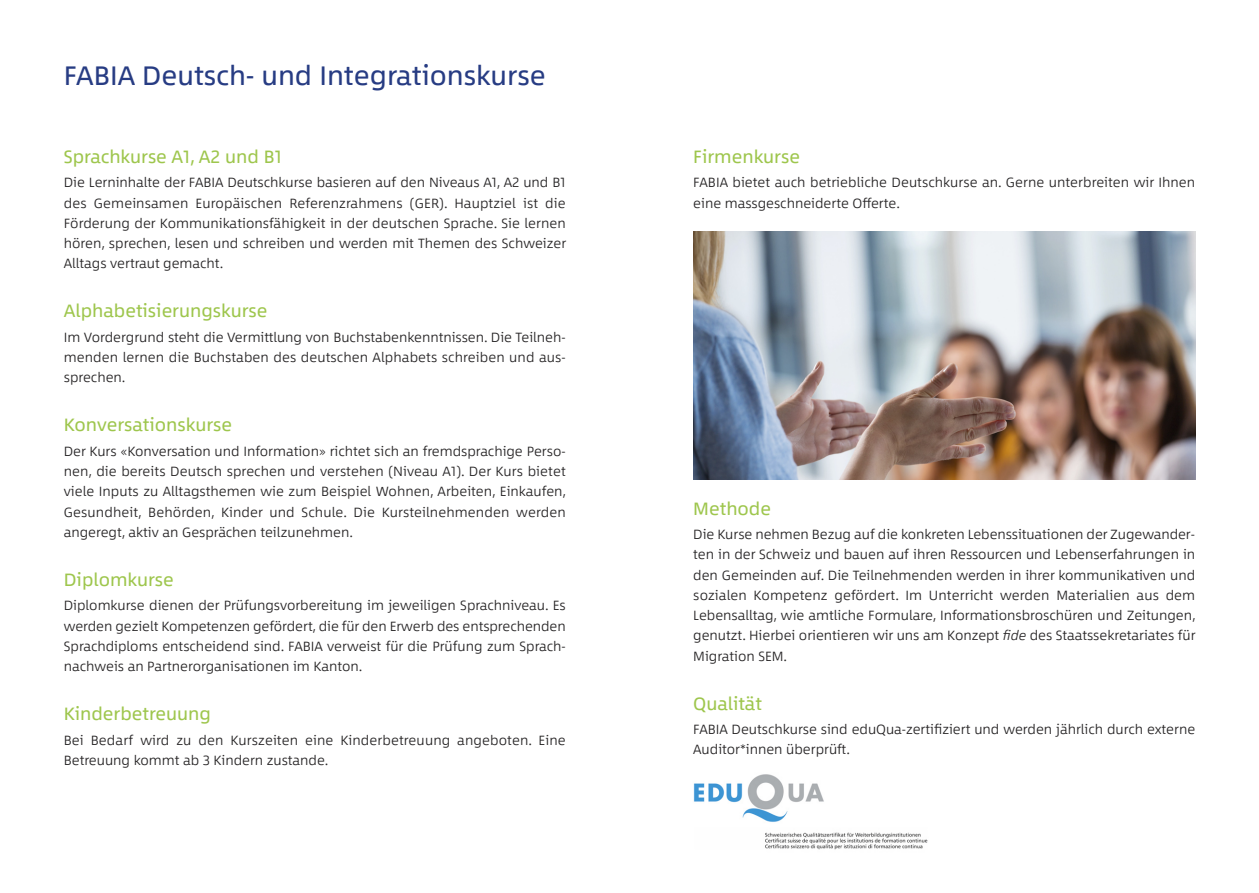
<style>
.page{position:relative;width:1259px;height:893px;background:#fff}
.page>*{position:absolute;margin:0;border:0;box-sizing:border-box;transform-origin:0 0}
.t1{font:27px "Between 1";color:#273c83}
.t2{font:18px "Between 1";color:#9ec64d}
.t3{font:300 13.5px/20.2px "Between 1";color:#272526;text-align:justify}
.s1{font-style:italic}
</style>
<div class="page">
<img style="left:693px;top:774px;width:131px;height:48px">
<img style="left:693px;top:231px;width:502px;height:249px">
<img style="left:765px;top:832px;width:163px;height:18px">
<p class="t1" style="left:64px;top:57px;width:483px">FABIA Deutsch- und Integrationskurse</p>
<p class="t2" style="left:64px;top:145px;width:220px">Sprachkurse A1, A2 und B1</p>
<p class="t3" style="left:64px;top:172px;width:504px">Die Lerninhalte der FABIA Deutschkurse basieren auf den Niveaus A1, A2 und B1 des Gemeinsamen Europäischen Referenzrahmens (GER). Hauptziel ist die Förderung der Kommunikationsfähigkeit in der deutschen Sprache. Sie lernen hören, sprechen, lesen und schreiben und werden mit Themen des Schweizer Alltags vertraut gemacht.</p>
<p class="t2" style="left:64px;top:299px;width:205px">Alphabetisierungskurse</p>
<p class="t3" style="left:64px;top:327px;width:503px">Im Vordergrund steht die Vermittlung von Buchstabenkenntnissen. Die Teilneh&shy;menden lernen die Buchstaben des deutschen Alphabets schreiben und aus&shy;sprechen.</p>
<p class="t2" style="left:64px;top:413px;width:170px">Konversationskurse</p>
<p class="t3" style="left:64px;top:441px;width:504px">Der Kurs «Konversation und Information» richtet sich an fremdsprachige Perso - nen, die bereits Deutsch sprechen und verstehen (Niveau A1). Der Kurs bietet viele Inputs zu Alltagsthemen wie zum Beispiel Wohnen, Arbeiten, Einkaufen, Gesundheit, Behörden, Kinder und Schule. Die Kursteilnehmenden werden angeregt, aktiv an Gesprächen teilzunehmen.</p>
<p class="t2" style="left:64px;top:568px;width:112px">Diplomkurse</p>
<p class="t3" style="left:64px;top:595px;width:503px">Diplomkurse dienen der Prüfungsvorbereitung im jeweiligen Sprachniveau. Es werden gezielt Kompetenzen gefördert, die für den Erwerb des entsprechenden Sprachdiploms entscheidend sind. FABIA verweist für die Prüfung zum Sprach&shy;nachweis an Partnerorganisationen im Kanton.</p>
<p class="t2" style="left:64px;top:702px;width:149px">Kinderbetreuung</p>
<p class="t3" style="left:64px;top:729px;width:503px">Bei Bedarf wird zu den Kurszeiten eine Kinderbetreuung angeboten. Eine<br>Betreuung kommt ab 3 Kindern zustande.</p>
<p class="t2" style="left:693px;top:145px;width:108px">Firmenkurse</p>
<p class="t3" style="left:693px;top:172px;width:503px">FABIA bietet auch betriebliche Deutschkurse an. Gerne unterbreiten wir Ihnen eine massgeschneiderte Offerte.</p>
<p class="t2" style="left:693px;top:496px;width:79px">Methode</p>
<p class="t3" style="left:693px;top:524px;width:504px">Die Kurse nehmen Bezug auf die konkreten Lebenssituationen der Zugewander&shy;ten in der Schweiz und bauen auf ihren Ressourcen und Lebenserfahrungen in den Gemeinden auf. Die Teilnehmenden werden in ihrer kommunikativen und sozialen Kompetenz gefördert. Im Unterricht werden Materialien aus dem Lebensalltag, wie amtliche Formulare, Informationsbroschüren und Zeitungen, genutzt. Hierbei orientieren wir uns am Konzept <span class="s1">fide</span> des Staatssekretariates für Migration SEM.</p>
<p class="t2" style="left:693px;top:691px;width:70px">Qualität</p>
<p class="t3" style="left:693px;top:719px;width:503px">FABIA Deutschkurse sind eduQua-zertifiziert und werden jährlich durch externe<br>Auditor*innen überprüft.</p>
</div>
